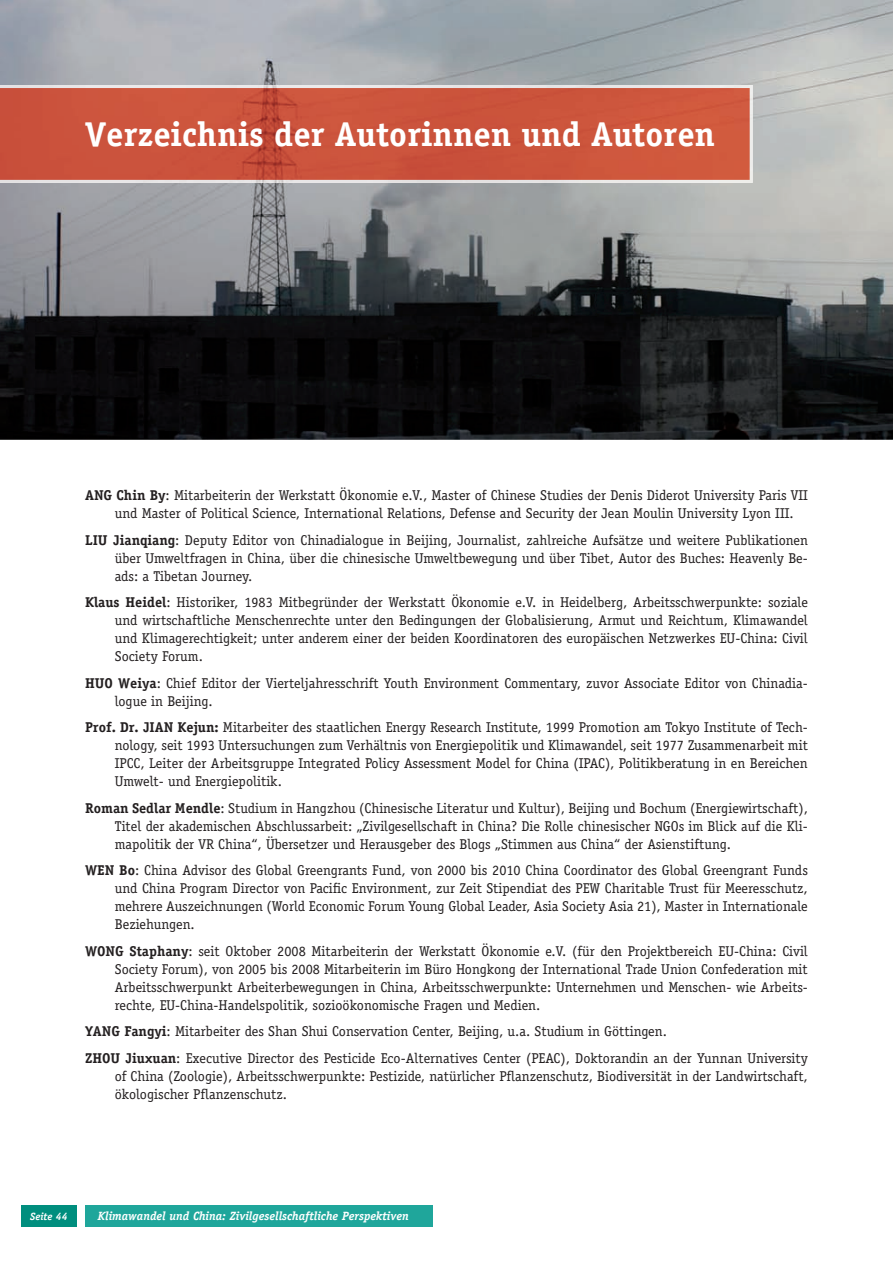
<style>
.page{position:relative;width:893px;height:1263px;background:#fff}
.page>*{position:absolute;margin:0;border:0;box-sizing:border-box;transform-origin:0 0}
.t1{font:700 34.5px "Officina Serif";color:#fff}
.t2{font:14.25px/18px "Officina Serif";color:#231f20;text-align:justify}
.t3{font:italic 700 12px "Officina Serif";color:#fff}
.t4{font:italic 700 10.5px "Officina Serif";color:#fff}
.s1{font-weight:700}
</style>
<div class="page">
<div style="left:21px;top:1205px;width:56px;height:21px;background:#008e7e"></div>
<div style="left:85px;top:1205px;width:348px;height:21px;background:#1fa69b"></div>
<img style="left:0;top:0;width:893px;height:440px">
<img style="left:0;top:85px;width:753px;height:98px">
<h1 class="t1" style="left:85px;top:113px;width:631px">Verzeichnis der Autorinnen und Autoren</h1>
<p class="t2" style="left:115px;top:486px;width:695px;text-indent:-30px"><span class="s1">ANG Chin By</span>: Mitarbeiterin der Werkstatt Ökonomie e.V., Master of Chinese Studies der Denis Diderot University Paris VII und Master of Political Science, International Relations, Defense and Security der Jean Moulin University Lyon III.</p>
<p class="t2" style="left:115px;top:531px;width:695px;text-indent:-30px"><span class="s1">LIU Jianqiang</span>: Deputy Editor von Chinadialogue in Beijing, Journalist, zahlreiche Aufsätze und weitere Publikationen über Umweltfragen in China, über die chinesische Umweltbewegung und über Tibet, Autor des Buches: Heavenly Be&shy;ads: a Tibetan Journey.</p>
<p class="t2" style="left:115px;top:593px;width:695px;text-indent:-30px"><span class="s1">Klaus Heidel</span>: Historiker, 1983 Mitbegründer der Werkstatt Ökonomie e.V. in Heidelberg, Arbeitsschwerpunkte: soziale und wirtschaftliche Menschenrechte unter den Bedingungen der Globalisierung, Armut und Reichtum, Klimawandel und Klimagerechtigkeit; unter anderem einer der beiden Koordinatoren des europäischen Netzwerkes EU-China: Civil Society Forum.</p>
<p class="t2" style="left:115px;top:674px;width:694px;text-indent:-30px"><span class="s1">HUO Weiya</span>: Chief Editor der Vierteljahresschrift Youth Environment Commentary, zuvor Associate Editor von Chinadia&shy;logue in Beijing.</p>
<p class="t2" style="left:115px;top:718px;width:695px;text-indent:-30px"><span class="s1">Prof. Dr. JIAN Kejun:</span> Mitarbeiter des staatlichen Energy Research Institute, 1999 Promotion am Tokyo Institute of Tech&shy;nology, seit 1993 Untersuchungen zum Verhältnis von Energiepolitik und Klimawandel, seit 1977 Zusammenarbeit mit IPCC, Leiter der Arbeitsgruppe Integrated Policy Assessment Model for China (IPAC), Politikberatung in en Bereichen Umwelt- und Energiepolitik.</p>
<p class="t2" style="left:115px;top:799px;width:695px;text-indent:-30px"><span class="s1">Roman Sedlar Mendle</span>: Studium in Hangzhou (Chinesische Literatur und Kultur), Beijing und Bochum (Energiewirtschaft), Titel der akademischen Abschlussarbeit: „Zivilgesellschaft in China? Die Rolle chinesischer NGOs im Blick auf die Kli&shy;mapolitik der VR China“, Übersetzer und Herausgeber des Blogs „Stimmen aus China“ der Asienstiftung.</p>
<p class="t2" style="left:115px;top:861px;width:695px;text-indent:-30px"><span class="s1">WEN Bo</span>: China Advisor des Global Greengrants Fund, von 2000 bis 2010 China Coordinator des Global Greengrant Funds und China Program Director von Pacific Environment, zur Zeit Stipendiat des PEW Charitable Trust für Meeresschutz, mehrere Auszeichnungen (World Economic Forum Young Global Leader, Asia Society Asia 21), Master in Internationale Beziehungen.</p>
<p class="t2" style="left:115px;top:942px;width:695px;text-indent:-30px"><span class="s1">WONG Staphany</span>: seit Oktober 2008 Mitarbeiterin der Werkstatt Ökonomie e.V. (für den Projektbereich EU-China: Civil Society Forum), von 2005 bis 2008 Mitarbeiterin im Büro Hongkong der International Trade Union Confederation mit Arbeitsschwerpunkt Arbeiterbewegungen in China, Arbeitsschwerpunkte: Unternehmen und Menschen- wie Arbeits&shy;rechte, EU-China-Handelspolitik, sozioökonomische Fragen und Medien.</p>
<p class="t2" style="left:85px;top:1018px;width:724px;line-height:26.5px"><span class="s1">YANG Fangyi</span>: Mitarbeiter des Shan Shui Conservation Center, Beijing, u.a. Studium in Göttingen.<br><span class="s1">ZHOU Jiuxuan</span>: Executive Director des Pesticide Eco-Alternatives Center (PEAC), Doktorandin an der Yunnan University</p>
<p class="t2" style="left:115px;top:1067px;width:694px">of China (Zoologie), Arbeitsschwerpunkte: Pestizide, natürlicher Pflanzenschutz, Biodiversität in der Landwirtschaft, ökologischer Pflanzenschutz.</p>
<p class="t4" style="left:30px;top:1210px;width:39px">Seite 44</p>
<p class="t3" style="left:98px;top:1209px;width:313px">Klimawandel und China: Zivilgesellschaftliche Perspektiven</p>
</div>
